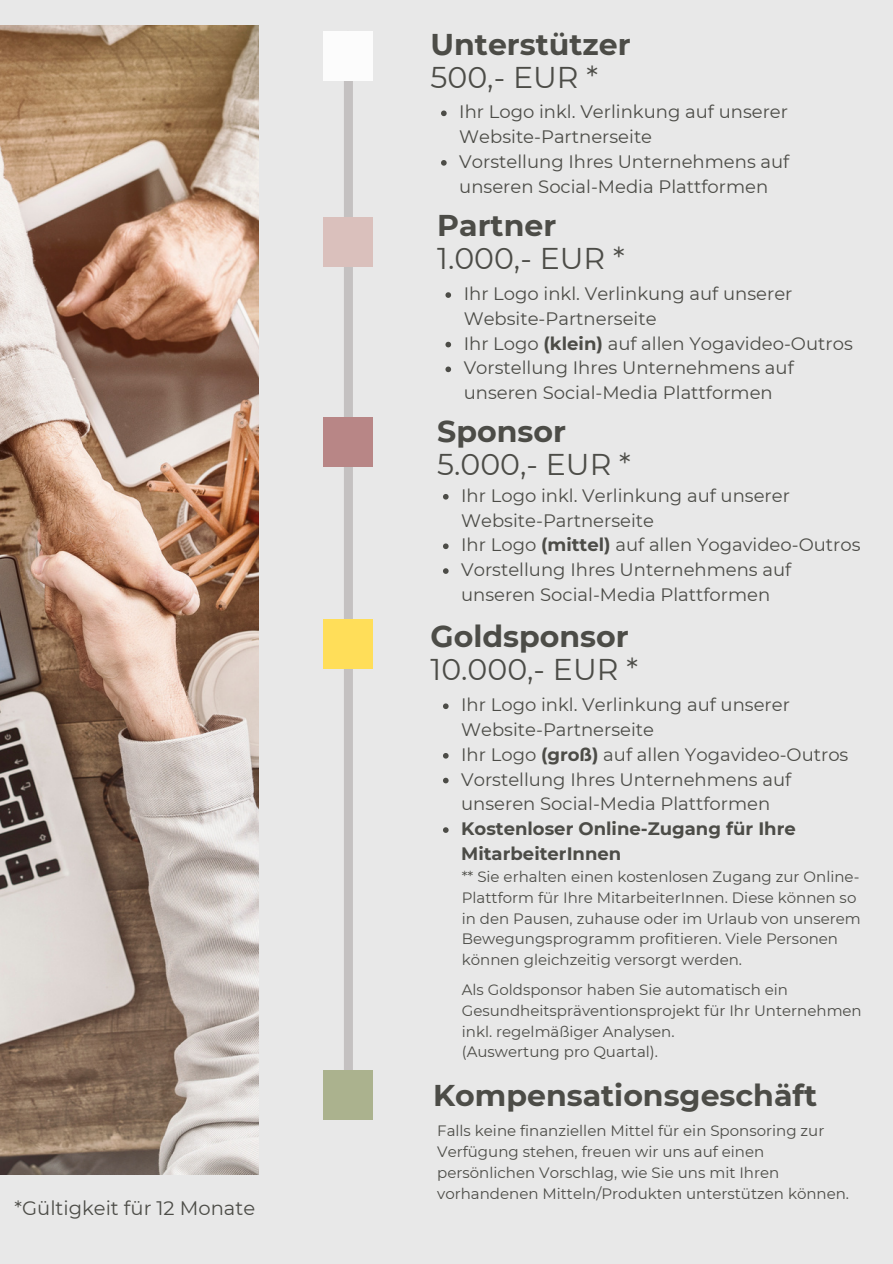
<style>
.page{position:relative;width:893px;height:1264px;background:#fff}
.page>*{position:absolute;margin:0;border:0;box-sizing:border-box;transform-origin:0 0}
.t1{font:700 30px "Montserrat";color:#4c4c47}
.t2{font:30px "Montserrat";color:#4c4c47}
.t3{font:19.5px "Montserrat";color:#4c4c47}
.t4{font:18px/24.8px "Montserrat";color:#4c4c47}
.t5{font:700 18px/24.8px "Montserrat";color:#4c4c47}
.t6{font:15px/20.7px "Montserrat";color:#4c4c47}
.s1{font-weight:700}
</style>
<div class="page">
<div style="left:0;top:0;width:892px;height:1263px;background:#e8e8e8"></div>
<img style="left:0;top:25px;width:259px;height:1149px">
<div style="left:344px;top:35px;width:9px;height:1080px;background:#c4c1c1"></div>
<div style="left:323px;top:31px;width:50px;height:49px;background:#fcfcfc"></div>
<div style="left:323px;top:217px;width:50px;height:50px;background:#dac0bc"></div>
<div style="left:323px;top:417px;width:50px;height:50px;background:#b88686"></div>
<div style="left:323px;top:619px;width:50px;height:49px;background:#ffde59"></div>
<svg style="left:441px;top:110px;width:5px;height:6px"></svg>
<svg style="left:441px;top:160px;width:5px;height:6px"></svg>
<svg style="left:445px;top:292px;width:6px;height:6px"></svg>
<svg style="left:445px;top:342px;width:6px;height:5px"></svg>
<svg style="left:445px;top:366px;width:6px;height:6px"></svg>
<svg style="left:443px;top:494px;width:5px;height:5px"></svg>
<svg style="left:443px;top:543px;width:5px;height:6px"></svg>
<svg style="left:443px;top:568px;width:5px;height:6px"></svg>
<svg style="left:443px;top:703px;width:5px;height:6px"></svg>
<svg style="left:443px;top:753px;width:5px;height:5px"></svg>
<svg style="left:443px;top:777px;width:5px;height:6px"></svg>
<svg style="left:443px;top:827px;width:5px;height:5px"></svg>
<div style="left:323px;top:1070px;width:50px;height:49px;background:#abb28e"></div>
<p class="t3" style="left:15px;top:1196px;width:242px">*Gültigkeit für 12 Monate</p>
<p class="t1" style="left:430px;top:26px;width:201px">Unterstützer</p>
<p class="t2" style="left:430px;top:58px;width:169px">500,- EUR *</p>
<p class="t4" style="left:459px;top:100px;width:330px">Ihr Logo inkl. Verlinkung auf unserer<br>Website-Partnerseite</p>
<p class="t4" style="left:459px;top:149px;width:331px">Vorstellung Ihres Unternehmens auf unseren Social-Media Plattformen</p>
<p class="t1" style="left:437px;top:207px;width:120px">Partner</p>
<p class="t2" style="left:437px;top:240px;width:189px">1.000,- EUR *</p>
<p class="t4" style="left:463px;top:281px;width:330px">Ihr Logo inkl. Verlinkung auf unserer<br>Website-Partnerseite</p>
<p class="t4" style="left:463px;top:331px;width:390px">Ihr Logo <span class="s1">(klein)</span> auf allen Yogavideo-Outros</p>
<p class="t4" style="left:463px;top:355px;width:331px">Vorstellung Ihres Unternehmens auf unseren Social-Media Plattformen</p>
<p class="t1" style="left:437px;top:413px;width:130px">Sponsor</p>
<p class="t2" style="left:437px;top:445px;width:195px">5.000,- EUR *</p>
<p class="t4" style="left:461px;top:483px;width:330px">Ihr Logo inkl. Verlinkung auf unserer<br>Website-Partnerseite</p>
<p class="t4" style="left:461px;top:532px;width:401px">Ihr Logo <span class="s1">(mittel)</span> auf allen Yogavideo-Outros</p>
<p class="t4" style="left:461px;top:557px;width:331px">Vorstellung Ihres Unternehmens auf unseren Social-Media Plattformen</p>
<p class="t1" style="left:430px;top:618px;width:200px">Goldsponsor</p>
<p class="t2" style="left:430px;top:651px;width:209px">10.000,- EUR *</p>
<p class="t4" style="left:461px;top:692px;width:330px">Ihr Logo inkl. Verlinkung auf unserer<br>Website-Partnerseite</p>
<p class="t4" style="left:461px;top:742px;width:388px">Ihr Logo <span class="s1">(groß)</span> auf allen Yogavideo-Outros</p>
<p class="t4" style="left:461px;top:766px;width:331px">Vorstellung Ihres Unternehmens auf unseren Social-Media Plattformen</p>
<p class="t5" style="left:461px;top:816px;width:336px">Kostenloser Online-Zugang für Ihre<br>MitarbeiterInnen</p>
<p class="t6" style="left:462px;top:866px;width:400px">** Sie erhalten einen kostenlosen Zugang zur Online-Plattform fü r Ihre MitarbeiterInnen. Diese können so in den Pausen, zuhause oder im Urlaub von unserem Bewegungsprogramm profitieren. Viele Personen können gleichzeitig versorgt werden.</p>
<p class="t6" style="left:462px;top:979px;width:401px">Als Goldsponsor haben Sie automatisch ein<br>Gesundheitspräventionsprojekt fü r Ihr Unternehmen inkl. regelmä ßiger Analysen.</p>
<p class="t6" style="left:462px;top:1041px;width:198px">(Auswertung pro Quartal).</p>
<p class="t1" style="left:433px;top:1076px;width:385px">Kompensationsgeschäft</p>
<p class="t6" style="left:437px;top:1120px;width:413px">Falls keine finanziellen Mittel für ein Sponsoring zur Verfügung stehen, freuen wir uns auf einen persönlichen Vorschlag, wie Sie uns mit Ihren vorhandenen Mitteln/Produkten unterstützen können.</p>
</div>
